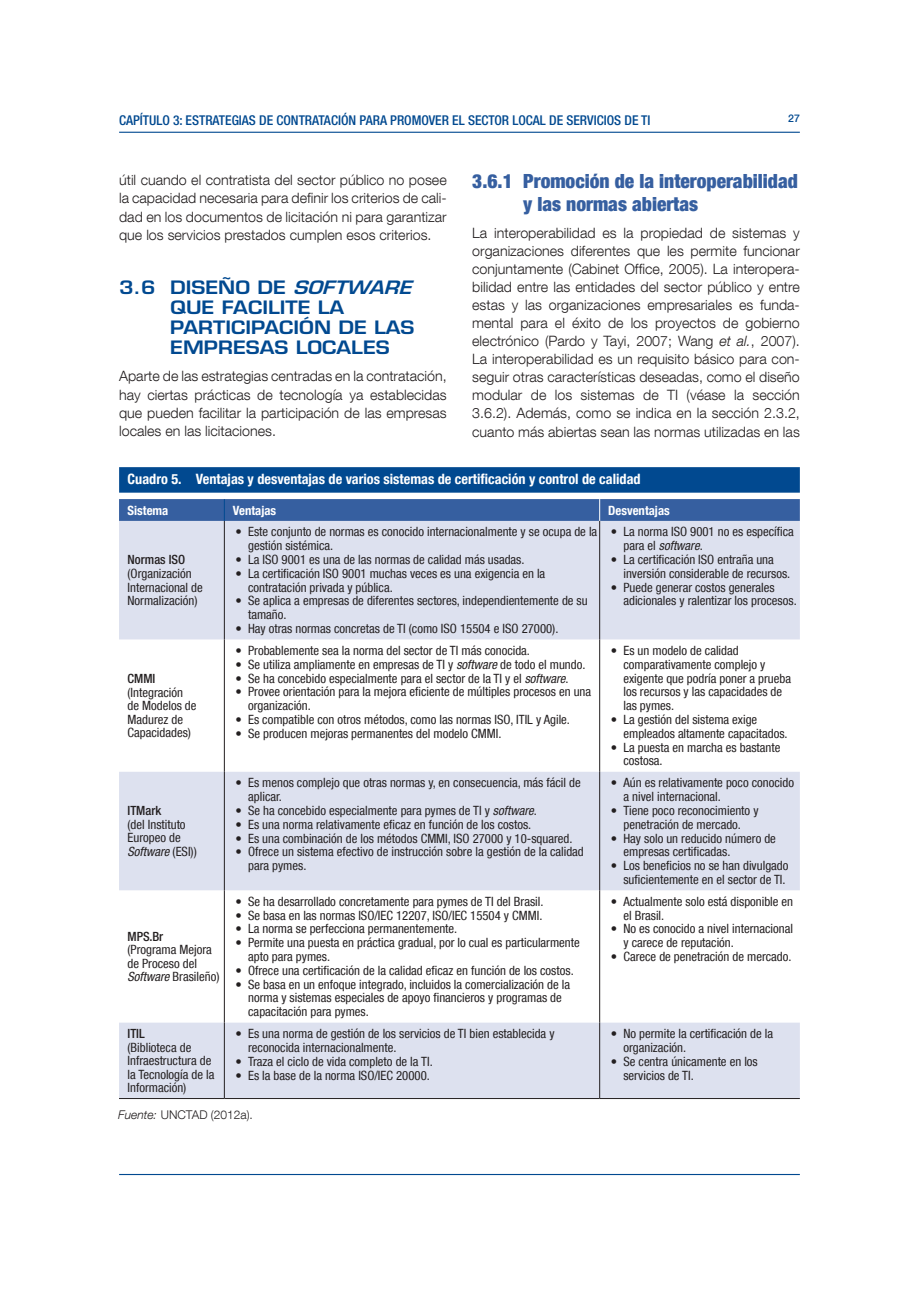
<style>
.page{position:relative;width:919px;height:1289px;background:#fff}
.page>*{position:absolute;margin:0;border:0;box-sizing:border-box;transform-origin:0 0}
.Subtítulo_1_1_1{font:900 condensed 19.5px/22.6px "Helvetica Neue LT Com";color:#365fa0}
.Subtítulo_1_1{font:600 18px/20px "Eurostile LT Std";color:#014990;scale:1.15 1}
.Body_Text{font:300 14.25px/18.1px "Helvetica Neue LT Com";color:#231f20;text-align:justify}
.Cuadro_título_filet{font:700 condensed 14.25px "Helvetica Neue LT Com";color:#fff}
.t1{font:500 condensed 13.5px "Helvetica Neue LT Com";color:#014990}
.Cuadro_texto{font:condensed 12.75px/13.8px "Helvetica Neue LT Com";color:#231f20}
.Cuadro_título{font:700 condensed 12.75px "Helvetica Neue LT Com";color:#fff}
.Cuadro_texto-2{font:500 condensed 12.75px "Helvetica Neue LT Com";color:#231f20}
.fuente{font:300 12px "Helvetica Neue LT Com";color:#231f20}
.t2{font:500 10.5px "Helvetica Neue LT Com";color:#014990}
.s1{font-style:italic}
.s2{font-weight:500}
</style>
<div class="page">
<hr style="left:119px;top:132px;width:680px;height:1px;background:#014990">
<hr style="left:119px;top:1173px;width:680px;height:1px;background:#014990">
<div style="left:119px;top:467px;width:680px;height:25px;background:#014990"></div>
<svg style="left:119px;top:521px;width:680px;height:577px;fill:#dde1ef"></svg>
<hr style="left:224px;top:521px;width:1px;height:118px;background:#231f20">
<hr style="left:224px;top:639px;width:1px;height:132px;background:#231f20">
<hr style="left:224px;top:771px;width:1px;height:119px;background:#231f20">
<hr style="left:224px;top:890px;width:1px;height:132px;background:#231f20">
<hr style="left:599px;top:521px;width:1px;height:118px;background:#231f20">
<hr style="left:599px;top:639px;width:1px;height:132px;background:#231f20">
<hr style="left:599px;top:771px;width:1px;height:119px;background:#231f20">
<hr style="left:599px;top:890px;width:1px;height:132px;background:#231f20">
<hr style="left:224px;top:1022px;width:1px;height:76px;background:#231f20">
<hr style="left:599px;top:1022px;width:1px;height:76px;background:#231f20">
<hr style="left:119px;top:1098px;width:105px;height:1px;background:#231f20">
<hr style="left:224px;top:1098px;width:375px;height:1px;background:#231f20">
<hr style="left:599px;top:1098px;width:200px;height:1px;background:#231f20">
<svg style="left:119px;top:499px;width:680px;height:22px;background:#3760a0"></svg>
<p class="t1" style="left:119px;top:112px;width:533px">CAPÍTULO 3: ESTRATEGIAS DE CONTRATACIÓN PARA PROMOVER EL SECTOR LOCAL DE SERVICIOS DE TI</p>
<p class="t2" style="left:788px;top:112px;width:13px">27</p>
<p class="Subtítulo_1_1_1" style="left:523px;top:170px;width:276px;text-indent:-51px">3.6.1 Promoción de la interoperabilidad y las normas abiertas</p>
<p class="Body_Text" style="left:472px;top:223px;width:329px">La interoperabilidad es la propiedad de sistemas y organizaciones diferentes que les permite funcionar conjuntamente (Cabinet Office, 2005). La interopera&shy;bilidad entre las entidades del sector público y entre estas y las organizaciones empresariales es funda&shy;mental para el éxito de los proyectos de gobierno electrónico (Pardo y Tayi, 2007; Wang <span class="s1">et al.</span>, 2007).<br>La interoperabilidad es un requisito básico para con&shy;seguir otras características deseadas, como el diseño modular de los sistemas de TI (véase la sección 3.6.2). Además, como se indica en la sección 2.3.2, cuanto más abiertas sean las normas utilizadas en las</p>
<p class="Cuadro_título_filet" style="left:128px;top:470px;width:514px">Cuadro 5. Ventajas y desventajas de varios sistemas de certificación y control de calidad</p>
<p class="Cuadro_título" style="left:127px;top:502px;width:42px">Sistema</p>
<p class="Cuadro_título" style="left:233px;top:502px;width:45px">Ventajas</p>
<p class="Cuadro_título" style="left:608px;top:502px;width:63px">Desventajas</p>
<p class="Cuadro_texto" style="left:127px;top:553px;width:77px"><span class="s2">Normas ISO </span>(Organización<br>Internacional de<br>Normalización)</p>
<p class="Body_Text" style="left:119px;top:170px;width:329px">útil cuando el contratista del sector público no posee la capacidad necesaria para definir los criterios de cali&shy;dad en los documentos de licitación ni para garantizar que los servicios prestados cumplen esos criterios.</p>
<p class="Subtítulo_1_1" style="left:170px;top:277px;width:217px;text-indent:-51px">3.6 DISEÑO DE <span class="s1">SOFTWARE<br></span>QUE FACILITE LA<br>PARTICIPACIÓN DE LAS<br>EMPRESAS LOCALES</p>
<p class="Body_Text" style="left:119px;top:366px;width:329px">Aparte de las estrategias centradas en la contratación, hay ciertas prácticas de tecnología ya establecidas que pueden facilitar la participación de las empresas locales en las licitaciones.</p>
<p class="Cuadro_texto" style="left:623px;top:525px;width:172px;text-indent:-13px">• La norma ISO 9001 no es específica para el <span class="s1">software</span>.</p>
<p class="Cuadro_texto" style="left:623px;top:552px;width:168px;text-indent:-13px">• La certificación ISO entraña una inversión considerable de recursos.</p>
<p class="Cuadro_texto" style="left:623px;top:580px;width:175px;text-indent:-13px">• Puede generar costos generales adicionales y ralentizar los procesos.</p>
<p class="Cuadro_texto" style="left:248px;top:525px;width:350px;text-indent:-13px">• Este conjunto de normas es conocido internacionalmente y se ocupa de la gestión sistémica.</p>
<p class="Cuadro_texto" style="left:235px;top:552px;width:290px">• La ISO 9001 es una de las normas de calidad más usadas.</p>
<p class="Cuadro_texto" style="left:248px;top:566px;width:298px;text-indent:-13px">• La certificación ISO 9001 muchas veces es una exigencia en la contratación privada y pública.</p>
<p class="Cuadro_texto" style="left:248px;top:594px;width:341px;text-indent:-13px">• Se aplica a empresas de diferentes sectores, independientemente de su tamaño.</p>
<p class="Cuadro_texto" style="left:235px;top:621px;width:324px">• Hay otras normas concretas de TI (como ISO 15504 e ISO 27000).</p>
<p class="Cuadro_texto" style="left:127px;top:671px;width:70px"><span class="s2">CMMI </span>(Integración de Modelos de<br>Madurez de<br>Capacidades)</p>
<p class="Cuadro_texto-2" style="left:127px;top:803px;width:35px">ITMark</p>
<p class="Cuadro_texto" style="left:127px;top:817px;width:71px">(del Instituto<br>Europeo de<br><span class="s1">Software</span> (ESI))</p>
<p class="Cuadro_texto-2" style="left:127px;top:928px;width:37px">MPS.Br</p>
<p class="Cuadro_texto" style="left:127px;top:942px;width:93px">(Programa Mejora de Proceso del<br><span class="s1">Software</span> Brasileño)</p>
<p class="Cuadro_texto-2" style="left:127px;top:1025px;width:19px">ITIL</p>
<p class="Cuadro_texto" style="left:127px;top:1040px;width:88px">(Biblioteca de<br>Infraestructura de la Tecnología de la<br>Información)</p>
<p class="Cuadro_texto" style="left:235px;top:643px;width:296px">• Probablemente sea la norma del sector de TI más conocida.</p>
<p class="Cuadro_texto" style="left:235px;top:657px;width:351px">• Se utiliza ampliamente en empresas de TI y <span class="s1">software</span> de todo el mundo.</p>
<p class="Cuadro_texto" style="left:235px;top:671px;width:335px">• Se ha concebido especialmente para el sector de la TI y el <span class="s1">software</span>.</p>
<p class="Cuadro_texto" style="left:248px;top:684px;width:344px;text-indent:-13px">• Provee orientación para la mejora eficiente de múltiples procesos en una organización.</p>
<p class="Cuadro_texto" style="left:235px;top:712px;width:336px">• Es compatible con otros métodos, como las normas ISO, ITIL y Agile.</p>
<p class="Cuadro_texto" style="left:235px;top:726px;width:267px">• Se producen mejoras permanentes del modelo CMMI.</p>
<p class="Cuadro_texto" style="left:248px;top:775px;width:334px;text-indent:-13px">• Es menos complejo que otras normas y, en consecuencia, más fácil de aplicar.</p>
<p class="Cuadro_texto" style="left:235px;top:803px;width:303px">• Se ha concebido especialmente para pymes de TI y <span class="s1">software</span>.</p>
<p class="Cuadro_texto" style="left:235px;top:817px;width:297px">• Es una norma relativamente eficaz en función de los costos.</p>
<p class="Cuadro_texto" style="left:235px;top:831px;width:338px">• Es una combinación de los métodos CMMI, ISO 27000 y 10-squared.</p>
<p class="Cuadro_texto" style="left:248px;top:844px;width:337px;text-indent:-13px">• Ofrece un sistema efectivo de instrucción sobre la gestión de la calidad para pymes.</p>
<p class="Cuadro_texto" style="left:235px;top:894px;width:309px">• Se ha desarrollado concretamente para pymes de TI del Brasil.</p>
<p class="Cuadro_texto" style="left:235px;top:908px;width:308px">• Se basa en las normas ISO/IEC 12207, ISO/IEC 15504 y CMMI.</p>
<p class="Cuadro_texto" style="left:235px;top:921px;width:223px">• La norma se perfecciona permanentemente.</p>
<p class="Cuadro_texto" style="left:248px;top:935px;width:333px;text-indent:-13px">• Permite una puesta en práctica gradual, por lo cual es particularmente apto para pymes.</p>
<p class="Cuadro_texto" style="left:235px;top:963px;width:340px">• Ofrece una certificación de la calidad eficaz en función de los costos.</p>
<p class="Cuadro_texto" style="left:248px;top:977px;width:323px;text-indent:-13px">• Se basa en un enfoque integrado, incluidos la comercialización de la norma y sistemas especiales de apoyo financieros y programas de capacitación para pymes.</p>
<p class="Cuadro_texto" style="left:248px;top:1026px;width:308px;text-indent:-13px">• Es una norma de gestión de los servicios de TI bien establecida y reconocida internacionalmente.</p>
<p class="Cuadro_texto" style="left:235px;top:1054px;width:199px">• Traza el ciclo de vida completo de la TI.</p>
<p class="Cuadro_texto" style="left:235px;top:1067px;width:196px">• Es la base de la norma ISO/IEC 20000.</p>
<p class="fuente" style="left:118px;top:1107px;width:136px"><span class="s1">Fuente:</span> UNCTAD (2012a).</p>
<p class="Cuadro_texto" style="left:623px;top:643px;width:169px;text-indent:-13px">• Es un modelo de calidad comparativamente complejo y exigente que podría poner a prueba los recursos y las capacidades de las pymes.</p>
<p class="Cuadro_texto" style="left:623px;top:712px;width:166px;text-indent:-13px">• La gestión del sistema exige empleados altamente capacitados.</p>
<p class="Cuadro_texto" style="left:623px;top:740px;width:158px;text-indent:-13px">• La puesta en marcha es bastante costosa.</p>
<p class="Cuadro_texto" style="left:623px;top:775px;width:172px;text-indent:-13px">• Aún es relativamente poco conocido a nivel internacional.</p>
<p class="Cuadro_texto" style="left:610px;top:803px;width:149px;text-align:center">• Tiene poco reconocimiento y penetración de mercado.</p>
<p class="Cuadro_texto" style="left:623px;top:831px;width:154px;text-indent:-13px">• Hay solo un reducido número de empresas certificadas.</p>
<p class="Cuadro_texto" style="left:610px;top:858px;width:179px;text-align:right">• Los beneficios no se han divulgado suficientemente en el sector de TI.</p>
<p class="Cuadro_texto" style="left:623px;top:894px;width:171px;text-indent:-13px">• Actualmente solo está disponible en el Brasil.</p>
<p class="Cuadro_texto" style="left:623px;top:921px;width:171px;text-indent:-13px">• No es conocido a nivel internacional y carece de reputación.</p>
<p class="Cuadro_texto" style="left:610px;top:949px;width:182px">• Carece de penetración de mercado.</p>
<p class="Cuadro_texto" style="left:623px;top:1026px;width:151px;text-indent:-13px">• No permite la certificación de la organización.</p>
<p class="Cuadro_texto" style="left:623px;top:1054px;width:136px;text-indent:-13px">• Se centra únicamente en los servicios de TI.</p>
</div>
